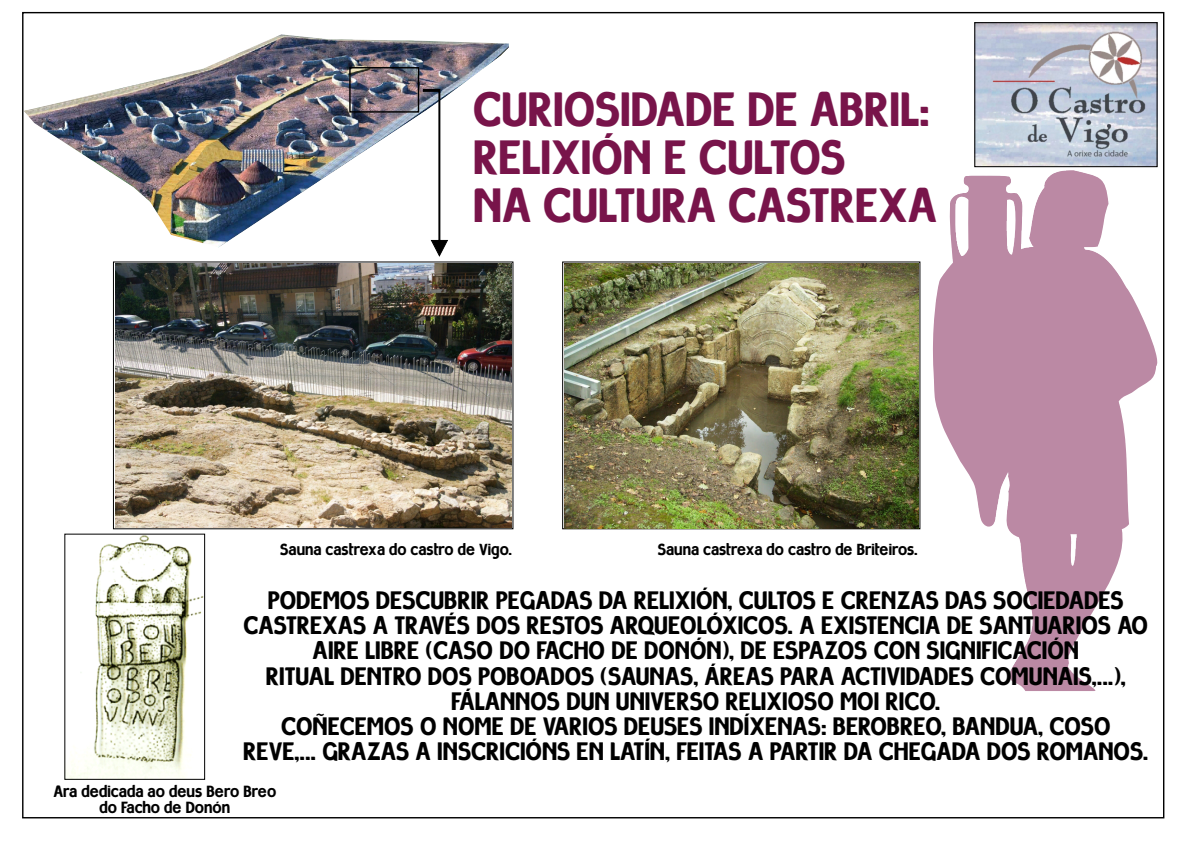
<style>
.page{position:relative;width:1191px;height:842px;background:#fff}
.page>*{position:absolute;margin:0;border:0;box-sizing:border-box;transform-origin:0 0}
.t1{font:48px/48px "Milocha";color:#78144a}
.t2{font:25.2px/25.2px "Milocha";color:#000;text-align:center}
.t3{font:16.2px/16.2px "Milocha";color:#000;text-align:center}
.t4{font:16px "Milocha";color:#000}
</style>
<div class="page">
<img style="left:933px;top:170px;width:225px;height:521px">
<img style="left:976px;top:24px;width:179px;height:141px">
<div style="left:974px;top:22px;width:183px;height:145px;border:1px solid #000"></div>
<svg style="left:196px;top:247px;width:671px;height:295px"></svg>
<img style="left:24px;top:34px;width:485px;height:213px">
<div style="left:349px;top:67px;width:70px;height:46px;border:1px solid #000"></div>
<svg style="left:423px;top:89px;width:25px;height:168px"></svg>
<img style="left:67px;top:536px;width:136px;height:242px">
<div style="left:65px;top:534px;width:140px;height:246px;border:1px solid #000"></div>
<img style="left:115px;top:263px;width:397px;height:264px">
<img style="left:564px;top:263px;width:354px;height:265px">
<h1 class="t1" style="left:473px;top:90px;width:466px">CURIOSIDADE DE ABRIL:<br>RELIXIÓN E CULTOS<br>NA CULTURA CASTREXA</h1>
<p class="t4" style="left:280px;top:543px;width:233px">Sauna castrexa do castro de Vigo.</p>
<p class="t4" style="left:658px;top:543px;width:261px">Sauna castrexa do castro de Briteiros.</p>
<p class="t2" style="left:243px;top:590px;width:906px">PODEMOS DESCUBRIR PEGADAS DA RELIXIÓN, CULTOS E CRENZAS DAS SOCIEDADES CASTREXAS A TRAVÉS DOS RESTOS ARQUEOLÓXICOS. A EXISTENCIA DE SANTUARIOS AO AIRE LIBRE (CASO DO FACHO DE DONÓN), DE ESPAZOS CON SIGNIFICACIÓN<br>RITUAL DENTRO DOS POBOADOS (SAUNAS, ÁREAS PARA ACTIVIDADES COMUNAIS,...), FÁLANNOS DUN UNIVERSO RELIXIOSO MOI RICO.<br>COÑECEMOS O NOME DE VARIOS DEUSES INDÍXENAS: BEROBREO, BANDUA, COSO REVE,... GRAZAS A INSCRICIÓNS EN LATÍN, FEITAS A PARTIR DA CHEGADA DOS ROMANOS.</p>
<p class="t3" style="left:53px;top:785px;width:224px">Ara dedicada ao deus Bero Breo do Facho de Donón</p>
</div>
